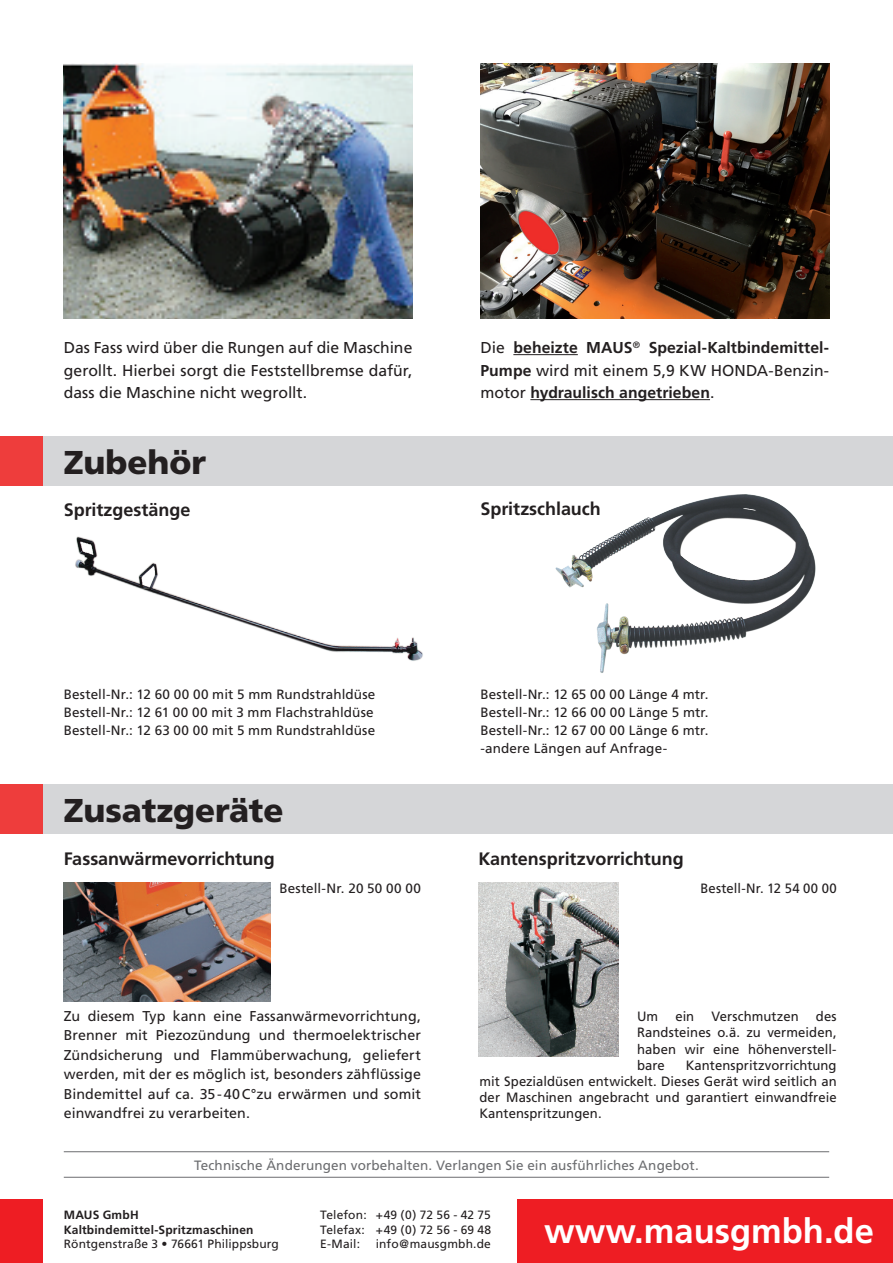
<style>
.page{position:relative;width:893px;height:1263px;background:#fff}
.page>*{position:absolute;margin:0;border:0;box-sizing:border-box;transform-origin:0 0}
.t1{font:700 34.5px "Frutiger LT Std";color:#fff}
.t2{font:900 33px "Frutiger LT Std";letter-spacing:-.005em;color:#231f20}
.t3{font:700 18px "Frutiger LT Std";letter-spacing:-.005em;color:#231f20}
.t4{font:15.75px/22.5px "Frutiger LT Std";color:#231f20;text-align:justify}
.t5{font:700 15.75px/22.5px "Frutiger LT Std";color:#231f20;text-align:justify}
.t6{font:14.25px/19.5px "Frutiger LT Std";letter-spacing:.005em;color:#231f20;text-align:justify}
.t7{font:13.5px/16.2px "Frutiger LT Std";letter-spacing:.005em;color:#231f20;text-align:justify}
.t8{font:13.5px "Frutiger LT Std";letter-spacing:.01em;color:#6c6d70}
.t9{font:12px "Frutiger";letter-spacing:.01em;color:#231f20}
.t10{font:700 12px "Frutiger";letter-spacing:.015em;color:#231f20}
.s1{font-weight:400}
</style>
<div class="page">
<div style="left:518px;top:1199px;width:375px;height:64px;background:#ee1d23"></div>
<div style="left:0;top:1199px;width:43px;height:64px;background:#ee1d23"></div>
<hr style="left:64px;top:1151px;width:765px;height:1px;background:#6c6d70">
<hr style="left:64px;top:1177px;width:765px;height:1px;background:#6c6d70">
<div style="left:0;top:436px;width:893px;height:49px;background:#d5d6d8"></div>
<div style="left:0;top:436px;width:43px;height:49px;background:#ee3d3c"></div>
<div style="left:0;top:784px;width:893px;height:50px;background:#d5d6d8"></div>
<div style="left:0;top:784px;width:43px;height:50px;background:#ee3d3c"></div>
<img style="left:64px;top:64px;width:348px;height:255px">
<hr style="left:513px;top:354px;width:65px;height:1px;background:#231f20">
<hr style="left:530px;top:399px;width:180px;height:1px;background:#231f20">
<img style="left:478px;top:883px;width:141px;height:173px">
<img style="left:75px;top:536px;width:348px;height:125px">
<img style="left:555px;top:494px;width:261px;height:179px">
<img style="left:64px;top:882px;width:206px;height:119px">
<img style="left:480px;top:64px;width:349px;height:255px">
<p class="t4" style="left:64px;top:336px;width:350px">Das Fass wird über die Rungen auf die Maschine gerollt. Hierbei sorgt die Feststellbremse dafür, dass die Maschine nicht wegrollt.</p>
<p class="t5" style="left:480px;top:336px;width:350px"><span class="s1">Die</span> beheizte MAUS<sup>®</sup> Spezial-Kaltbindemittel-Pumpe <span class="s1">wird mit einem 5,9 KW HONDA-Benzin&shy;motor</span> hydraulisch angetrieben<span class="s1">.</span></p>
<h2 class="t2" style="left:64px;top:442px;width:144px">Zubehör</h2>
<h3 class="t3" style="left:64px;top:499px;width:128px">Spritzgestänge</h3>
<h3 class="t3" style="left:480px;top:498px;width:122px">Spritzschlauch</h3>
<p class="t7" style="left:64px;top:685px;width:313px;line-height:18px;text-align:left">Bestell-Nr.: 12 60 00 00 mit 5 mm Rundstrahldüse<br>Bestell-Nr.: 12 61 00 00 mit 3 mm Flachstrahldüse<br>Bestell-Nr.: 12 63 00 00 mit 5 mm Rundstrahldüse</p>
<p class="t7" style="left:480px;top:685px;width:230px;line-height:18px">Bestell-Nr.: 12 65 00 00 Länge 4 mtr.<br>Bestell-Nr.: 12 66 00 00 Länge 5 mtr.<br>Bestell-Nr.: 12 67 00 00 Länge 6 mtr. -andere Längen auf Anfrage-</p>
<h2 class="t2" style="left:64px;top:791px;width:221px">Zusatzgeräte</h2>
<h3 class="t3" style="left:64px;top:848px;width:213px">Fassanwärmevorrichtung</h3>
<p class="t7" style="left:279px;top:880px;width:143px">Bestell-Nr. 20 50 00 00</p>
<h3 class="t3" style="left:478px;top:848px;width:207px">Kantenspritzvorrichtung</h3>
<p class="t7" style="left:701px;top:880px;width:138px">Bestell-Nr. 12 54 00 00</p>
<p class="t6" style="left:64px;top:1006px;width:359px">Zu diesem Typ kann eine Fassanwärmevorrichtung, Brenner mit Piezozündung und thermoelektrischer Zündsicherung und Flammüberwachung, geliefert werden, mit der es möglich ist, besonders zähflüssige Bindemittel auf ca. 35-40C°zu erwärmen und somit einwandfrei zu verarbeiten.</p>
<p class="t7" style="left:637px;top:1008px;width:23px">Um</p>
<p class="t7" style="left:675px;top:1008px;width:20px">ein</p>
<p class="t7" style="left:711px;top:1008px;width:89px">Verschmutzen</p>
<p class="t7" style="left:637px;top:1008px;width:201px;text-indent:179px">des Randsteines o.ä. zu vermeiden, haben wir eine höhenverstell&shy;bare</p>
<p class="t7" style="left:479px;top:1057px;width:359px;text-indent:206px">Kantenspritzvorrichtung mit Spezialdüsen entwickelt. Dieses Gerät wird seitlich an der Maschinen angebracht und garantiert einwandfreie Kantenspritzungen.</p>
<p class="t8" style="left:194px;top:1157px;width:506px">Technische Änderungen vorbehalten. Verlangen Sie ein ausführliches Angebot.</p>
<p class="t10" style="left:64px;top:1208px;width:76px">MAUS GmbH</p>
<p class="t9" style="left:320px;top:1208px;width:172px">Telefon: +49 (0) 72 56 - 42 75</p>
<p class="t10" style="left:64px;top:1222px;width:191px">Kaltbindemittel-Spritzmaschinen</p>
<p class="t9" style="left:320px;top:1222px;width:172px">Telefax: +49 (0) 72 56 - 69 48</p>
<p class="t9" style="left:64px;top:1237px;width:217px">Röntgenstraße 3 • 76661 Philippsburg</p>
<p class="t9" style="left:320px;top:1237px;width:41px">E-Mail:</p>
<p class="t9" style="left:376px;top:1237px;width:117px">info@mausgmbh.de</p>
<h1 class="t1" style="left:544px;top:1211px;width:331px">www.mausgmbh.de</h1>
</div>
